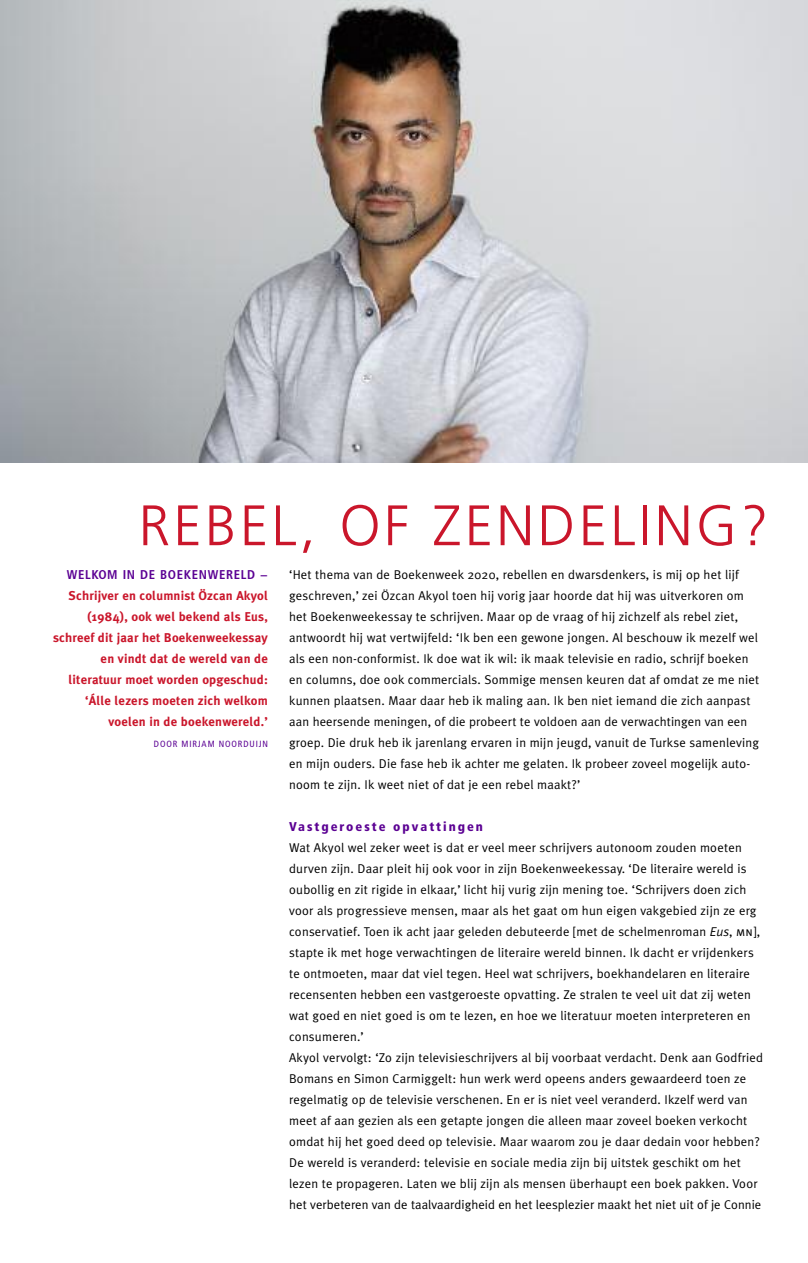
<style>
.page{position:relative;width:808px;height:1263px;background:#fff}
.page>*{position:absolute;margin:0;border:0;box-sizing:border-box;transform-origin:0 0}
.t1{font:300 57px "Frutiger";letter-spacing:.055em;color:#ca162b}
.t2{font:12.75px/21px "Meta Plus Normal";letter-spacing:.015em;color:#000}
.t3{font:700 12.75px/21px "Meta Plus";letter-spacing:.015em;color:#ca162b;text-align:right}
.t4{font:900 condensed 12.75px "Frutiger";letter-spacing:.155em;color:#5b0093}
.t5{font:700 condensed 12.75px "Frutiger";letter-spacing:.05em;color:#5b0093}
.t6{font:condensed 9px "Frutiger";letter-spacing:.095em;color:#5b0093}
.s1{font-style:italic}
.s2{font-family:"Meta Plus Normal Caps"}
</style>
<div class="page">
<img style="left:0;top:0;width:808px;height:463px">
<h1 class="t1" style="left:138px;top:502px;width:632px">REBEL, OF ZENDELING?</h1>
<p class="t2" style="left:289px;top:564px;width:472px">‘Het thema van de Boekenweek 2020, rebellen en dwarsdenkers, is mij op het lijf geschreven,’ zei Özcan Akyol toen hij vorig jaar hoorde dat hij was uitverkoren om het Boekenweekessay te schrijven. Maar op de vraag of hij zichzelf als rebel ziet, antwoordt hij wat vertwijfeld: ‘Ik ben een gewone jongen. Al beschouw ik mezelf wel als een non-conformist. Ik doe wat ik wil: ik maak televisie en radio, schrijf boeken en columns, doe ook commercials. Sommige mensen keuren dat af omdat ze me niet kunnen plaatsen. Maar daar heb ik maling aan. Ik ben niet iemand die zich aanpast aan heersende meningen, of die probeert te voldoen aan de verwachtingen van een groep. Die druk heb ik jarenlang ervaren in mijn jeugd, vanuit de Turkse samenleving en mijn ouders. Die fase heb ik achter me gelaten. Ik probeer zoveel mogelijk auto&shy;noom te zijn. Ik weet niet of dat je een rebel maakt?’</p>
<p class="t4" style="left:289px;top:821px;width:195px">Vastgeroeste opvattingen</p>
<p class="t2" style="left:289px;top:837px;width:475px">Wat Akyol wel zeker weet is dat er veel meer schrijvers autonoom zouden moeten durven zijn. Daar pleit hij ook voor in zijn Boekenweekessay. ‘De literaire wereld is oubollig en zit rigide in elkaar,’ licht hij vurig zijn mening toe. ‘Schrijvers doen zich voor als progressieve mensen, maar als het gaat om hun eigen vakgebied zijn ze erg conservatief. Toen ik acht jaar geleden debuteerde [met de schelmenroman <span class="s1">Eus</span>, <span class="s2">mn</span>], stapte ik met hoge verwachtingen de literaire wereld binnen. Ik dacht er vrijdenkers te ontmoeten, maar dat viel tegen. Heel wat schrijvers, boekhandelaren en literaire recensenten hebben een vastgeroeste opvatting. Ze stralen te veel uit dat zij weten wat goed en niet goed is om te lezen, en hoe we literatuur moeten interpreteren en consumeren.’<br>Akyol vervolgt: ‘Zo zijn televisieschrijvers al bij voorbaat verdacht. Denk aan Godfried Bomans en Simon Carmiggelt: hun werk werd opeens anders gewaardeerd toen ze regelmatig op de televisie verschenen. En er is niet veel veranderd. Ikzelf werd van meet af aan gezien als een getapte jongen die alleen maar zoveel boeken verkocht omdat hij het goed deed op televisie. Maar waarom zou je daar dedain voor hebben?<br>De wereld is veranderd: televisie en sociale media zijn bij uitstek geschikt om het lezen te propageren. Laten we blij zijn als mensen überhaupt een boek pakken. Voor het verbeteren van de taalvaardigheid en het leesplezier maakt het niet uit of je Connie</p>
<p class="t5" style="left:67px;top:569px;width:203px">WELKOM IN DE BOEKENWERELD −</p>
<p class="t3" style="left:53px;top:585px;width:216px">Schrijver en columnist Özcan Akyol (1984), ook wel bekend als Eus, schreef dit jaar het Boekenweekessay en vindt dat de wereld van de literatuur moet worden opgeschud: ‘Álle lezers moeten zich welkom voelen in de boekenwereld.’</p>
<p class="t6" style="left:154px;top:740px;width:115px">DOOR MIRJAM NOORDUIJN</p>
</div>
